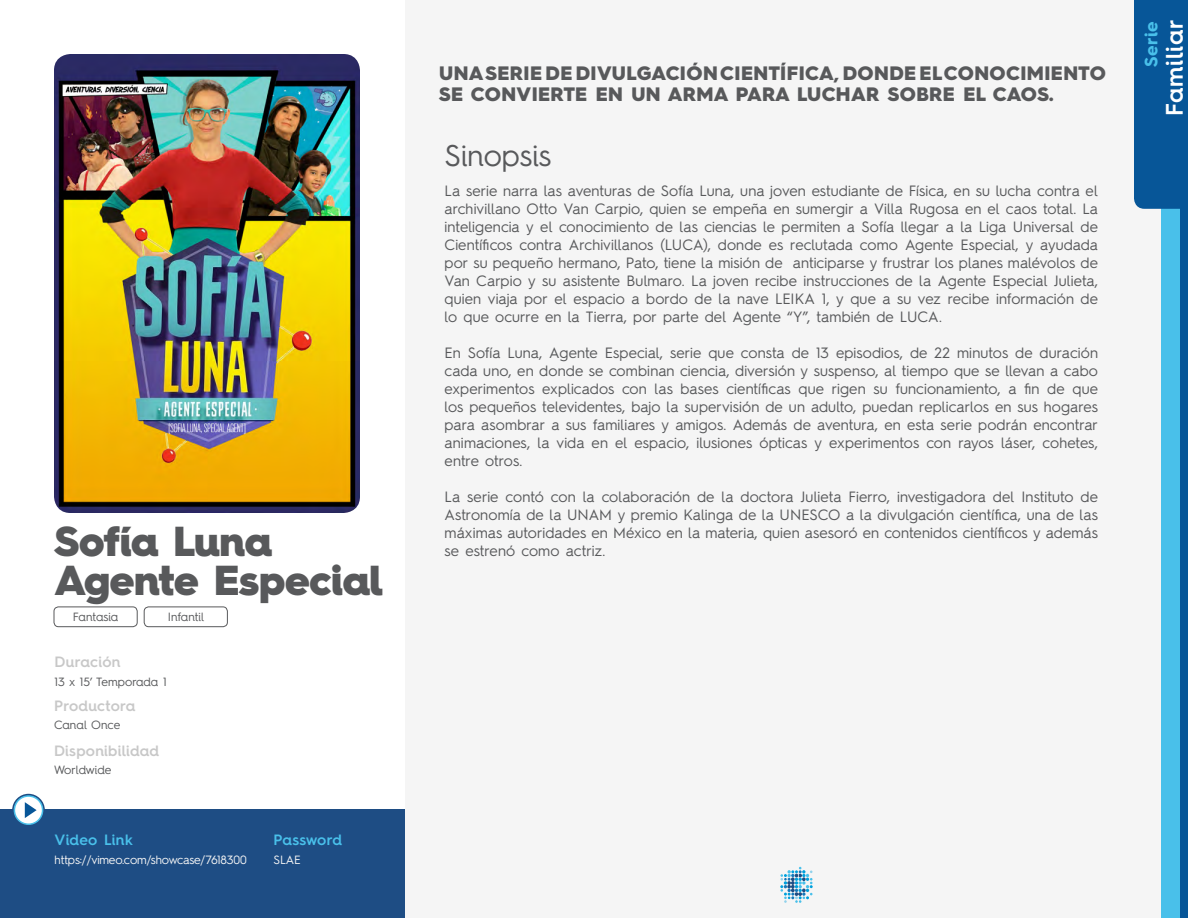
<style>
.page{position:relative;width:1188px;height:918px;background:#fff}
.page>*{position:absolute;margin:0;border:0;box-sizing:border-box;transform-origin:0 0}
.t1{font:900 42px "Hurme Geometric Sans 4";letter-spacing:-.02em;color:#58595b}
.t2{font:30px "Hurme Geometric Sans 4";color:#58595b}
.t3{font:600 24px "Hurme Geometric Sans 4";letter-spacing:.025em;color:#fff}
.t4{font:900 19.5px/21px "Hurme Geometric Sans 4";letter-spacing:.02em;color:#58595b}
.t5{font:700 18px "Hurme Geometric Sans 4";letter-spacing:.04em;color:#49c0ea}
.t6{font:15px/18px "Hurme Geometric Sans 2";letter-spacing:.005em;color:#58595b;text-align:justify}
.t7{font:600 15px "Hurme Geometric Sans 4";letter-spacing:.02em;color:#c8c8c8}
.t8{font:600 15px "Hurme Geometric Sans 4";letter-spacing:.015em;color:#49c0ea}
.t9{font:12px "Hurme Geometric Sans 4";letter-spacing:-.01em;color:#58595b}
.parrafo{font:12px "Hurme Geometric Sans 2";letter-spacing:-.01em;color:#f5f5f5}
.texto_ficha{font:12px "Hurme Geometric Sans 2";color:#f5f5f5}
</style>
<div class="page">
<div style="left:405px;top:0;width:783px;height:918px;background:#f5f5f5"></div>
<div style="left:1179px;top:135px;width:9px;height:783px;background:#075698"></div>
<div style="left:1161px;top:135px;width:18px;height:783px;background:#49c0ea"></div>
<div style="left:1134px;top:0;width:54px;height:209px;background:#075698"></div>
<svg style="left:780px;top:867px;width:33px;height:36px"></svg>
<div style="left:0;top:809px;width:405px;height:109px;background:#1e4d84"></div>
<svg style="left:13px;top:795px;width:31px;height:30px"></svg>
<div style="left:12px;top:794px;width:33px;height:32px;border:2px solid #1e4d84;border-radius:50%"></div>
<svg style="left:14px;top:796px;width:29px;height:28px"></svg>
<div style="left:14px;top:795px;width:29px;height:30px;border:2px solid #49c0ea;border-radius:50%"></div>
<svg style="left:25px;top:802px;width:12px;height:16px"></svg>
<img style="left:54px;top:54px;width:306px;height:459px">
<div style="left:54px;top:607px;width:83px;height:20px;border:1px solid #58595b;border-radius:4px"></div>
<div style="left:144px;top:607px;width:84px;height:20px;border:1px solid #58595b;border-radius:4px"></div>
<p class="t1" style="left:55px;top:512px;width:219px">Sofía Luna</p>
<p class="t1" style="left:55px;top:551px;width:330px">Agente Especial</p>
<p class="t9" style="left:73px;top:609px;width:47px">Fantasia</p>
<p class="t9" style="left:168px;top:609px;width:38px">Infantil</p>
<p class="t7" style="left:55px;top:651px;width:67px">Duración</p>
<p class="t9" style="left:55px;top:673px;width:114px">13 x 15’ Temporada 1</p>
<p class="t7" style="left:54px;top:696px;width:83px">Productora</p>
<p class="t9" style="left:54px;top:717px;width:68px">Canal Once</p>
<p class="t7" style="left:54px;top:741px;width:107px">Disponibilidad</p>
<p class="t9" style="left:54px;top:762px;width:59px">Worldwide</p>
<p class="t8" style="left:55px;top:830px;width:80px">Video Link</p>
<p class="t8" style="left:274px;top:830px;width:70px">Password</p>
<p class="parrafo" style="left:55px;top:851px;width:194px">https://vimeo.com/showcase/7618300</p>
<p class="texto_ficha" style="left:274px;top:851px;width:29px">SLAE</p>
<p class="t4" style="left:439px;top:62px;width:668px">UNA SERIE DE DIVULGACIÓN CIENTÍFICA, DONDE EL CONOCIMIENTO<br>SE CONVIERTE EN UN ARMA PARA LUCHAR SOBRE EL CAOS.</p>
<p class="t2" style="left:445px;top:135px;width:108px">Sinopsis</p>
<p class="t6" style="left:445px;top:180px;width:655px">La serie narra las aventuras de Sofía Luna, una joven estudiante de Física, en su lucha contra el archivillano Otto Van Carpio, quien se empeña en sumergir a Villa Rugosa en el caos total. La inteligencia y el conocimiento de las ciencias le permiten a Sofía llegar a la Liga Universal de Científicos contra Archivillanos (LUCA), donde es reclutada como Agente Especial, y ayudada por su pequeño hermano, Pato, tiene la misión de anticiparse y frustrar los planes malévolos de Van Carpio y su asistente Bulmaro. La joven recibe instrucciones de la Agente Especial Julieta, quien viaja por el espacio a bordo de la nave LEIKA 1, y que a su vez recibe información de lo que ocurre en la Tierra, por parte del Agente “Y”, también de LUCA.</p>
<p class="t6" style="left:445px;top:342px;width:655px">En Sofía Luna, Agente Especial, serie que consta de 13 episodios, de 22 minutos de duración cada uno, en donde se combinan ciencia, diversión y suspenso, al tiempo que se llevan a cabo experimentos explicados con las bases científicas que rigen su funcionamiento, a fin de que los pequeños televidentes, bajo la supervisión de un adulto, puedan replicarlos en sus hogares para asombrar a sus familiares y amigos. Además de aventura, en esta serie podrán encontrar animaciones, la vida en el espacio, ilusiones ópticas y experimentos con rayos láser, cohetes, entre otros.</p>
<p class="t6" style="left:445px;top:486px;width:655px">La serie contó con la colaboración de la doctora Julieta Fierro, investigadora del Instituto de Astronomía de la UNAM y premio Kalinga de la UNESCO a la divulgación científica, una de las máximas autoridades en México en la materia, quien asesoró en contenidos científicos y además</p>
<p class="t6" style="left:445px;top:540px;width:162px">se estrenó como actriz.</p>
<p class="t5" style="left:1139px;top:67px;width:48px;rotate:-90deg">Serie</p>
<p class="t3" style="left:1157px;top:116px;width:98px;rotate:-90deg">Familiar</p>
</div>
